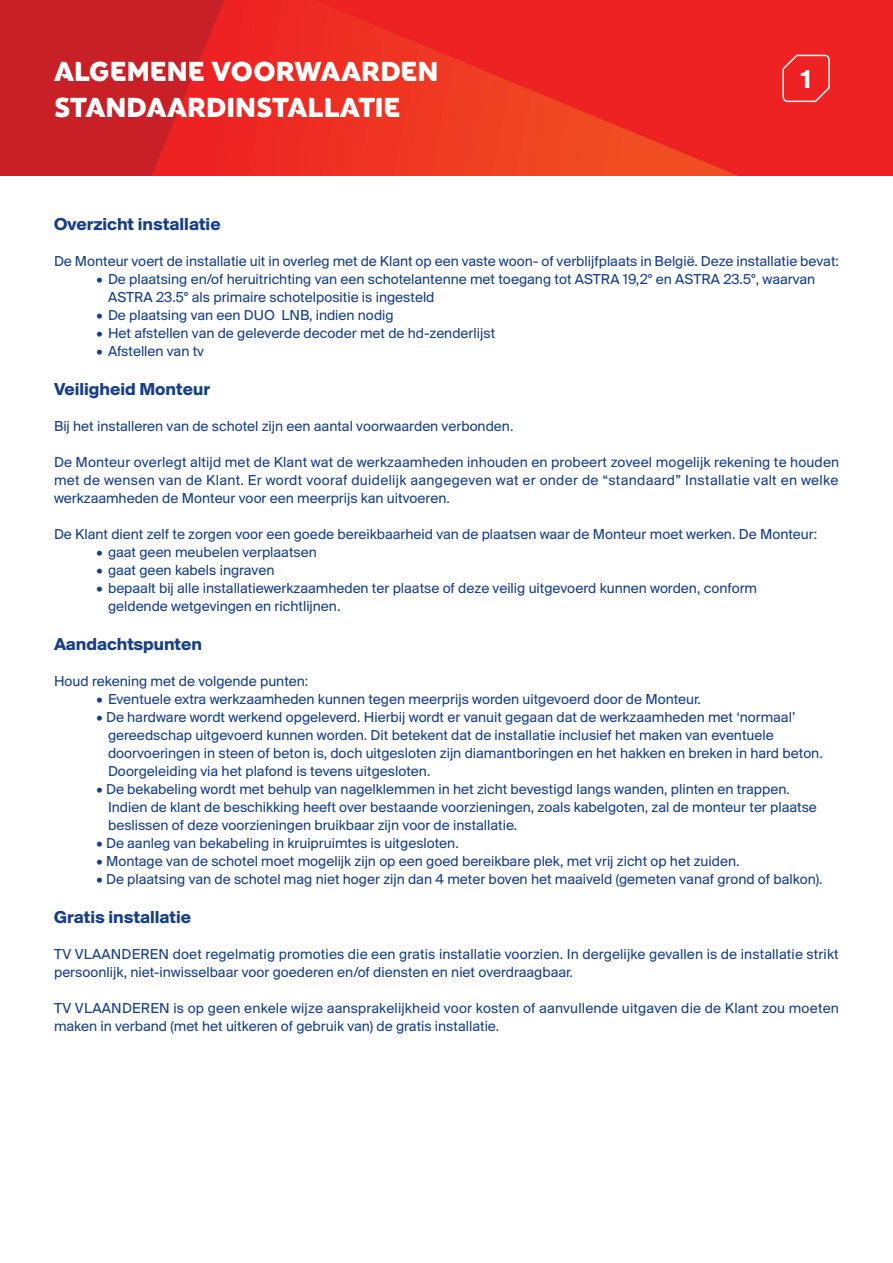
<style>
.page{position:relative;width:893px;height:1263px;background:#fff}
.page>*{position:absolute;margin:0;border:0;box-sizing:border-box;transform-origin:0 0}
.t1{font:27px "M7 Sans";color:#fff}
.t2{font:700 27px "Suisse BP Intl";color:#fff}
.t3{font:700 18px "Suisse BP Intl";color:#173f85}
.t4{font:15px/18px "Suisse BP Intl";color:#173f85}
</style>
<div class="page">
<img style="left:0;top:0;width:893px;height:176px">
<svg style="left:782px;top:53px;width:49px;height:50px;background:#ef3739"></svg>
<p class="t1" style="left:54px;top:51px;width:386px">ALGEMENE VOORWAARDEN</p>
<p class="t1" style="left:54px;top:88px;width:348px">STANDAARDINSTALLATIE</p>
<p class="t2" style="left:801px;top:64px;width:12px">1</p>
<p class="t3" style="left:54px;top:213px;width:168px">Overzicht installatie</p>
<p class="t4" style="left:54px;top:251px;width:786px">De Monteur voert de installatie uit in overleg met de Klant op een vaste woon- of verblijfplaats in België. Deze installatie bevat:</p>
<p class="t4" style="left:108px;top:269px;width:709px;text-indent:-11px">• De plaatsing en/of heruitrichting van een schotelantenne met toegang tot ASTRA 19,2° en ASTRA 23.5°, waarvan<br>ASTRA 23.5° als primaire schotelpositie is ingesteld</p>
<p class="t4" style="left:97px;top:305px;width:299px">• De plaatsing van een DUO LNB, indien nodig</p>
<p class="t4" style="left:97px;top:323px;width:400px">• Het afstellen van de geleverde decoder met de hd-zenderlijst</p>
<p class="t4" style="left:97px;top:341px;width:109px">• Afstellen van tv</p>
<p class="t3" style="left:54px;top:378px;width:158px">Veiligheid Monteur</p>
<p class="t4" style="left:54px;top:416px;width:461px">Bij het installeren van de schotel zijn een aantal voorwaarden verbonden.</p>
<p class="t4" style="left:54px;top:452px;width:787px;text-align:justify">De Monteur overlegt altijd met de Klant wat de werkzaamheden inhouden en probeert zoveel mogelijk rekening te houden met de wensen van de Klant. Er wordt vooraf duidelijk aangegeven wat er onder de “standaard” Installatie valt en welke werkzaamheden de Monteur voor een meerprijs kan uitvoeren.</p>
<p class="t4" style="left:54px;top:524px;width:765px">De Klant dient zelf te zorgen voor een goede bereikbaarheid van de plaatsen waar de Monteur moet werken. De Monteur:</p>
<p class="t4" style="left:97px;top:542px;width:222px">• gaat geen meubelen verplaatsen</p>
<p class="t4" style="left:97px;top:560px;width:179px">• gaat geen kabels ingraven</p>
<p class="t4" style="left:108px;top:578px;width:651px;text-indent:-11px">• bepaalt bij alle installatiewerkzaamheden ter plaatse of deze veilig uitgevoerd kunnen worden, conform geldende wetgevingen en richtlijnen.</p>
<p class="t3" style="left:54px;top:633px;width:150px">Aandachtspunten</p>
<p class="t4" style="left:54px;top:671px;width:256px">Houd rekening met de volgende punten:</p>
<p class="t4" style="left:97px;top:689px;width:606px">• Eventuele extra werkzaamheden kunnen tegen meerprijs worden uitgevoerd door de Monteur.</p>
<p class="t4" style="left:108px;top:707px;width:716px;text-indent:-11px">• De hardware wordt werkend opgeleverd. Hierbij wordt er vanuit gegaan dat de werkzaamheden met ‘normaal’ gereedschap uitgevoerd kunnen worden. Dit betekent dat de installatie inclusief het maken van eventuele doorvoeringen in steen of beton is, doch uitgesloten zijn diamantboringen en het hakken en breken in hard beton.<br>Doorgeleiding via het plafond is tevens uitgesloten.</p>
<p class="t4" style="left:108px;top:779px;width:710px;text-indent:-11px">• De bekabeling wordt met behulp van nagelklemmen in het zicht bevestigd langs wanden, plinten en trappen.<br>Indien de klant de beschikking heeft over bestaande voorzieningen, zoals kabelgoten, zal de monteur ter plaatse beslissen of deze voorzieningen bruikbaar zijn voor de installatie.</p>
<p class="t4" style="left:97px;top:833px;width:364px">• De aanleg van bekabeling in kruipruimtes is uitgesloten.</p>
<p class="t4" style="left:97px;top:851px;width:645px">• Montage van de schotel moet mogelijk zijn op een goed bereikbare plek, met vrij zicht op het zuiden.</p>
<p class="t4" style="left:97px;top:869px;width:728px">• De plaatsing van de schotel mag niet hoger zijn dan 4 meter boven het maaiveld (gemeten vanaf grond of balkon).</p>
<p class="t3" style="left:54px;top:906px;width:139px">Gratis installatie</p>
<p class="t4" style="left:54px;top:944px;width:786px">TV VLAANDEREN doet regelmatig promoties die een gratis installatie voorzien. In dergelijke gevallen is de installatie strikt persoonlijk, niet-inwisselbaar voor goederen en/of diensten en niet overdraagbaar.</p>
<p class="t4" style="left:54px;top:998px;width:786px">TV VLAANDEREN is op geen enkele wijze aansprakelijkheid voor kosten of aanvullende uitgaven die de Klant zou moeten maken in verband (met het uitkeren of gebruik van) de gratis installatie.</p>
</div>
